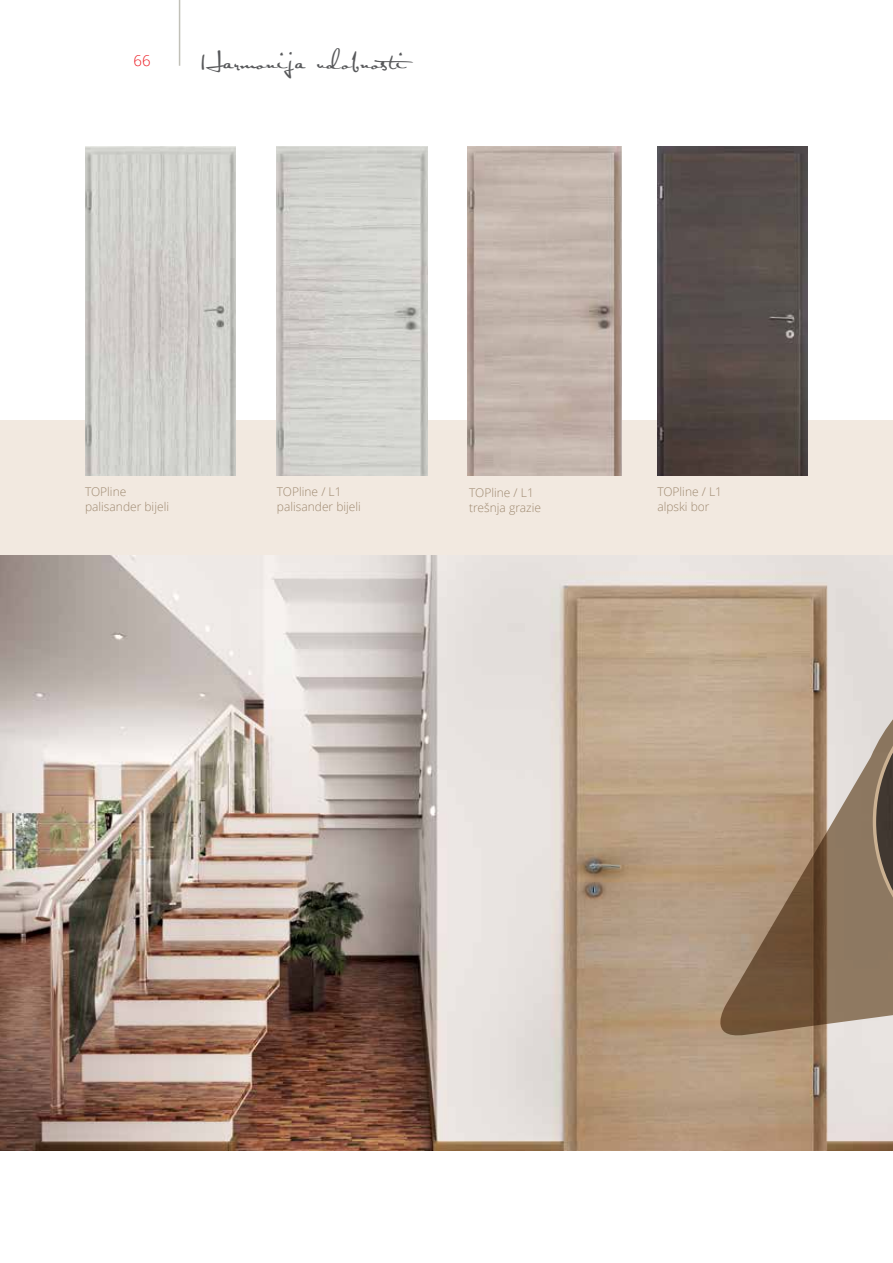
<style>
.page{position:relative;width:893px;height:1263px;background:#fff}
.page>*{position:absolute;margin:0;border:0;box-sizing:border-box;transform-origin:0 0}
.t1{font:21px "Satisfaction";letter-spacing:.025em;color:#58595b}
.t2{font:300 15px "Open Sans";color:#ed1d24}
.t3{font:300 12px/15px "Open Sans";color:#9e8970}
</style>
<div class="page">
<hr style="left:179px;top:0;width:1px;height:66px;background:#c1c0b8">
<div style="left:0;top:421px;width:893px;height:135px;background:#f2e9e0"></div>
<img style="left:85px;top:146px;width:151px;height:329px">
<img style="left:277px;top:146px;width:150px;height:329px">
<img style="left:467px;top:146px;width:155px;height:329px">
<img style="left:657px;top:146px;width:151px;height:329px">
<img style="left:0;top:556px;width:893px;height:594px">
<svg style="left:719px;top:653px;width:174px;height:384px;background:#a68f78"></svg>
<svg style="left:873px;top:666px;width:20px;height:311px;background:#908172"></svg>
<p class="t2" style="left:134px;top:50px;width:19px">66</p>
<h1 class="t1" style="left:202px;top:49px;width:226px">Harmonija udobnosti</h1>
<p class="t3" style="left:85px;top:484px;width:86px">TOPline palisander bijeli</p>
<p class="t3" style="left:469px;top:485px;width:73px">TOPline / L1 trešnja grazie</p>
<p class="t3" style="left:657px;top:484px;width:66px">TOPline / L1 alpski bor</p>
<p class="t3" style="left:277px;top:484px;width:86px">TOPline / L1 palisander bijeli</p>
</div>
